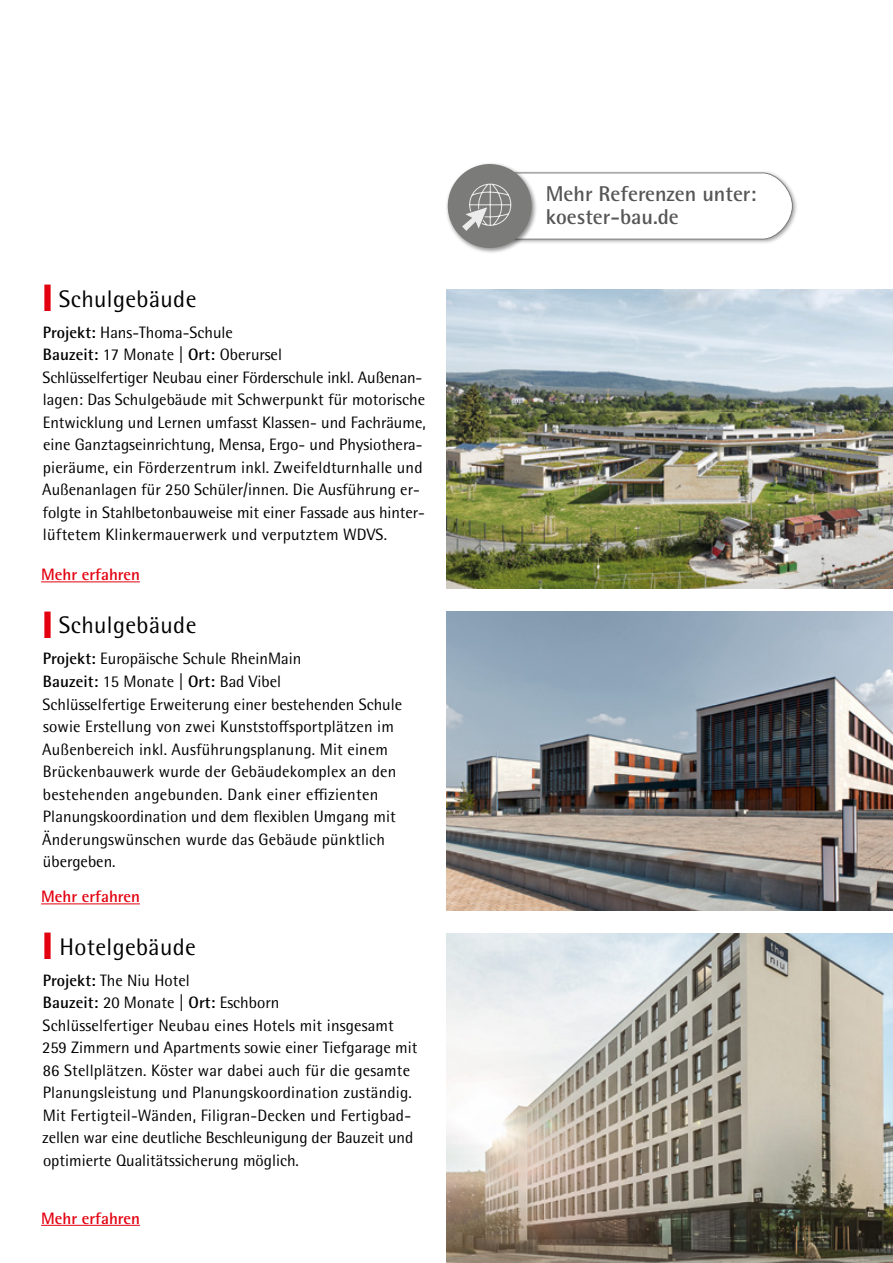
<style>
.page{position:relative;width:893px;height:1263px;background:#fff}
.page>*{position:absolute;margin:0;border:0;box-sizing:border-box;transform-origin:0 0}
.t1{font:24px "Rotis Semi Sans Pro";letter-spacing:.015em;color:#000}
.t2{font:700 21.45px/23.1px "Rotis Semi Sans Pro";color:#565656}
.t3{font:16.5px/22.5px "Rotis Semi Sans Pro";color:#000}
.t4{font:700 16.5px "Rotis Semi Sans Pro";color:#e3000f}
.s1{color:#e3000f}
.s2{font-weight:700}
</style>
<div class="page">
<img style="left:446px;top:933px;width:447px;height:330px">
<img style="left:446px;top:290px;width:447px;height:299px">
<img style="left:446px;top:611px;width:447px;height:299px">
<div style="left:509px;top:171px;width:289px;height:73px;background:#000;opacity:.4"></div>
<div style="left:445px;top:161px;width:93px;height:93px;background:#000;opacity:.44"></div>
<div style="left:448px;top:164px;width:84px;height:84px;background:#7b7b7a;border-radius:50%"></div>
<svg style="left:460px;top:173px;width:333px;height:66px"></svg>
<hr style="left:41px;top:581px;width:99px;height:1px;background:#e3000f">
<hr style="left:41px;top:903px;width:99px;height:1px;background:#e3000f">
<hr style="left:41px;top:1225px;width:99px;height:1px;background:#e3000f">
<h1 class="t1" style="left:44px;top:284px;width:154px"><span class="s1">❙</span> Schulgebäude</h1>
<p class="t3" style="left:42px;top:321px;width:385px"><span class="s2">Projekt:</span> Hans-Thoma-Schule<br><span class="s2">Bauzeit:</span> 17 Monate | <span class="s2">Ort:</span> Oberursel<br>Schlüsselfertiger Neubau einer Förderschule inkl. Außenan&shy;lagen: Das Schulgebäude mit Schwerpunkt für motorische Entwicklung und Lernen umfasst Klassen- und Fachräume, eine Ganztagseinrichtung, Mensa, Ergo- und Physiothera&shy;pieräume, ein Förderzentrum inkl. Zweifeldturnhalle und Außenanlagen für 250 Schüler/innen. Die Ausführung er&shy;folgte in Stahlbetonbauweise mit einer Fassade aus hinter&shy;lüftetem Klinkermauerwerk und verputztem WDVS.</p>
<p class="t4" style="left:41px;top:564px;width:100px">Mehr erfahren</p>
<h1 class="t1" style="left:44px;top:611px;width:154px"><span class="s1">❙</span> Schulgebäude</h1>
<p class="t3" style="left:42px;top:648px;width:361px"><span class="s2">Projekt:</span> Europäische Schule RheinMain<br><span class="s2">Bauzeit:</span> 15 Monate | <span class="s2">Ort:</span> Bad Vibel<br>Schlüsselfertige Erweiterung einer bestehenden Schule sowie Erstellung von zwei Kunststoffsportplätzen im Außenbereich inkl. Ausführungsplanung. Mit einem Brückenbauwerk wurde der Gebäudekomplex an den bestehenden angebunden. Dank einer effizienten Planungskoordination und dem flexiblen Umgang mit Änderungswünschen wurde das Gebäude pünktlich übergeben.</p>
<p class="t4" style="left:41px;top:886px;width:100px">Mehr erfahren</p>
<h1 class="t1" style="left:44px;top:932px;width:154px"><span class="s1">❙</span> Hotelgebäude</h1>
<p class="t3" style="left:42px;top:969px;width:377px"><span class="s2">Projekt:</span> The Niu Hotel<br><span class="s2">Bauzeit:</span> 20 Monate | <span class="s2">Ort:</span> Eschborn<br>Schlüsselfertiger Neubau eines Hotels mit insgesamt 259 Zimmern und Apartments sowie einer Tiefgarage mit 86 Stellplätzen. Köster war dabei auch für die gesamte Planungsleistung und Planungskoordination zuständig.<br>Mit Fertigteil-Wänden, Filigran-Decken und Fertigbad&shy;zellen war eine deutliche Beschleunigung der Bauzeit und optimierte Qualitätssicherung möglich.</p>
<p class="t4" style="left:41px;top:1208px;width:100px">Mehr erfahren</p>
<h2 class="t2" style="left:546px;top:182px;width:212px">Mehr Referenzen unter: koester-bau.de</h2>
</div>
